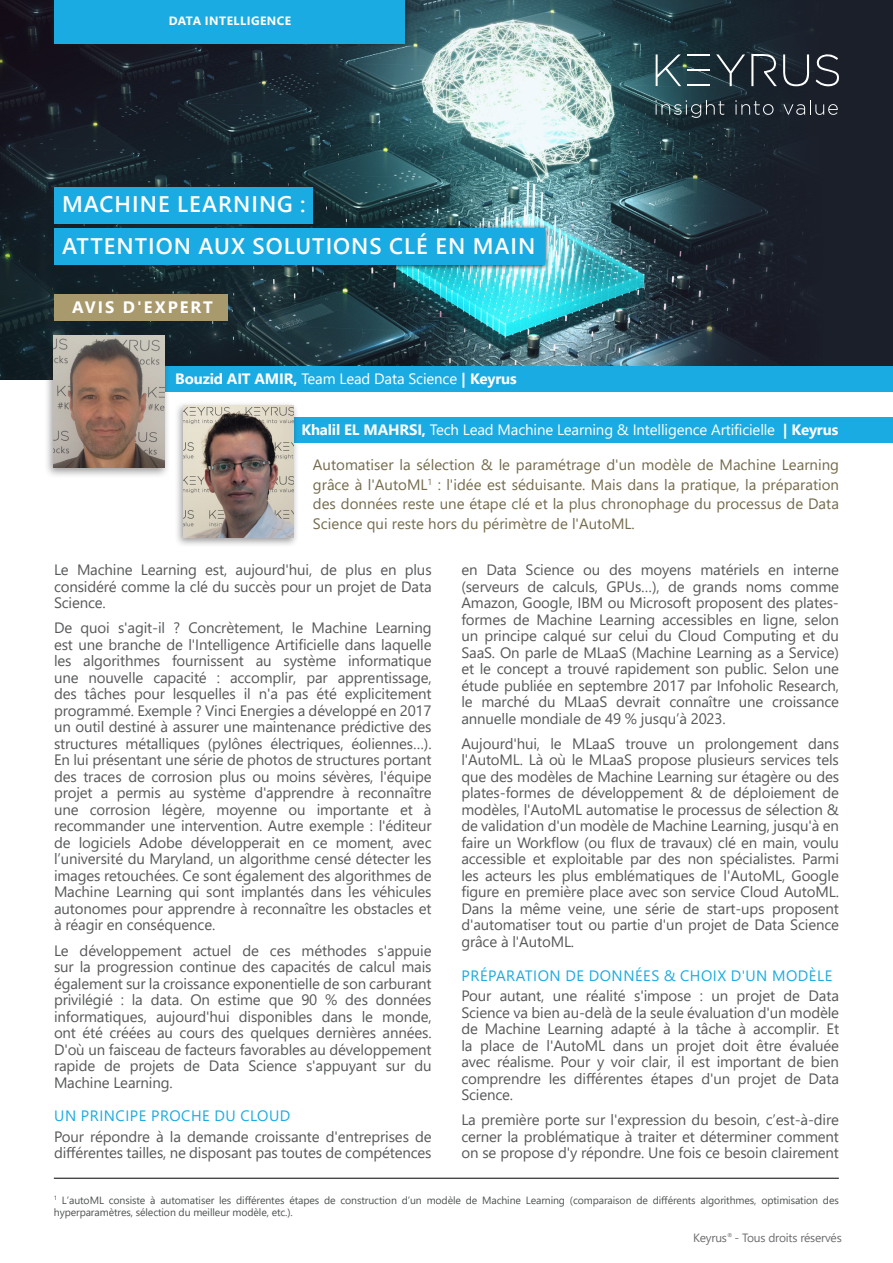
<style>
.page{position:relative;width:893px;height:1263px;background:#fff}
.page>*{position:absolute;margin:0;border:0;box-sizing:border-box;transform-origin:0 0}
.t1{font:600 22.5px/42px "Segoe UI";letter-spacing:.045em;color:#fff}
.t2{font:700 16.5px "Segoe UI";letter-spacing:.12em;color:#fff}
.t3{font:15px/16.5px "Segoe UI";letter-spacing:-.01em;color:#57585a;text-align:justify}
.t4{font:15px/19.5px "Segoe UI";color:#746b4c;text-align:justify}
.t5{font:15px "Segoe UI";letter-spacing:-.01em;color:#fff}
.t6{font:15px "Segoe UI";letter-spacing:.035em;color:#1aabe2}
.t7{font:700 15px "Segoe UI";letter-spacing:-.01em;color:#fff}
.t8{font:12px "Segoe UI";letter-spacing:-.02em;color:#6c6d70}
.t9{font:700 12px "Segoe UI";letter-spacing:.04em;color:#fff}
.t10{font:10.5px/12px "Segoe UI";letter-spacing:-.01em;color:#4f5252}
.s1{font-weight:400}
.s2{font-weight:700}
</style>
<div class="page">
<div style="left:0;top:0;width:893px;height:380px;background:#1b1f2a"></div>
<img style="left:0;top:0;width:816px;height:380px">
<svg style="left:49px;top:182px;width:268px;height:42px"></svg>
<div style="left:54px;top:187px;width:259px;height:37px;background:#1aabe2"></div>
<img style="left:49px;top:224px;width:501px;height:46px">
<div style="left:54px;top:228px;width:491px;height:37px;background:#1aabe2"></div>
<div style="left:54px;top:294px;width:173px;height:26px;background:#a99a6e"></div>
<div style="left:54px;top:366px;width:839px;height:25px;background:#1aabe2"></div>
<div style="left:184px;top:417px;width:709px;height:25px;background:#1aabe2"></div>
<div style="left:44px;top:331px;width:127px;height:147px;background:#231f20;opacity:.45"></div>
<img style="left:54px;top:335px;width:111px;height:132px">
<div style="left:174px;top:401px;width:125px;height:147px;background:#231f20;opacity:.45"></div>
<img style="left:183px;top:405px;width:110px;height:133px">
<svg style="left:49px;top:0;width:360px;height:47px"></svg>
<div style="left:54px;top:0;width:351px;height:43px;background:#1aabe2"></div>
<hr style="left:54px;top:1178px;width:785px;height:1px;background:#000">
<svg style="left:656px;top:54px;width:25px;height:32px"></svg>
<hr style="left:687px;top:54px;width:23px;height:2px;background:#fff">
<hr style="left:687px;top:69px;width:23px;height:2px;background:#fff">
<hr style="left:687px;top:84px;width:23px;height:2px;background:#fff">
<svg style="left:716px;top:54px;width:29px;height:32px"></svg>
<svg style="left:751px;top:54px;width:26px;height:32px"></svg>
<svg style="left:783px;top:54px;width:27px;height:32px"></svg>
<svg style="left:816px;top:54px;width:23px;height:33px"></svg>
<svg style="left:655px;top:100px;width:69px;height:18px"></svg>
<svg style="left:735px;top:100px;width:38px;height:15px"></svg>
<svg style="left:783px;top:100px;width:55px;height:15px"></svg>
<p class="t9" style="left:169px;top:10px;width:124px">DATA INTELLIGENCE</p>
<h1 class="t1" style="left:62px;top:183px;width:475px">MACHINE LEARNING :<br>ATTENTION AUX SOLUTIONS CLÉ EN MAIN</h1>
<p class="t2" style="left:72px;top:292px;width:142px">AVIS D'EXPERT</p>
<p class="t7" style="left:175px;top:364px;width:343px">Bouzid AIT AMIR, <span class="s1">Team Lead Data Science</span> | Keyrus</p>
<p class="t5" style="left:301px;top:415px;width:538px"><span class="s2">Khalil EL MAHRSI,</span> Tech Lead Machine Learning &amp; Intelligence Artificielle <span class="s2">| Keyrus</span></p>
<p class="t4" style="left:313px;top:454px;width:527px">Automatiser la sélection &amp; le paramétrage d'un modèle de Machine Learning grâce à l'AutoML<sup>1</sup> : l'idée est séduisante. Mais dans la pratique, la préparation des données reste une étape clé et la plus chronophage du processus de Data Science qui reste hors du périmètre de l'AutoML.</p>
<p class="t3" style="left:54px;top:560px;width:379px">Le Machine Learning est, aujourd'hui, de plus en plus considéré comme la clé du succès pour un projet de Data Science.</p>
<p class="t3" style="left:54px;top:618px;width:379px">De quoi s'agit-il ? Concrètement, le Machine Learning est une branche de l'Intelligence Artificielle dans laquelle les algorithmes fournissent au système informatique une nouvelle capacité : accomplir, par apprentissage, des tâches pour lesquelles il n'a pas été explicitement programmé. Exemple ? Vinci Energies a développé en 2017 un outil destiné à assurer une maintenance prédictive des structures métalliques (pylônes électriques, éoliennes…).<br>En lui présentant une série de photos de structures portant des traces de corrosion plus ou moins sévères, l'équipe projet a permis au système d'apprendre à reconnaître une corrosion légère, moyenne ou importante et à recommander une intervention. Autre exemple : l'éditeur de logiciels Adobe développerait en ce moment, avec l’université du Maryland, un algorithme censé détecter les images retouchées. Ce sont également des algorithmes de Machine Learning qui sont implantés dans les véhicules autonomes pour apprendre à reconnaître les obstacles et à réagir en conséquence.</p>
<p class="t3" style="left:54px;top:940px;width:379px">Le développement actuel de ces méthodes s'appuie sur la progression continue des capacités de calcul mais également sur la croissance exponentielle de son carburant privilégié : la data. On estime que 90 % des données informatiques, aujourd'hui disponibles dans le monde, ont été créées au cours des quelques dernières années.<br>D'où un faisceau de facteurs favorables au développement rapide de projets de Data Science s'appuyant sur du Machine Learning.</p>
<p class="t6" style="left:54px;top:1101px;width:238px">UN PRINCIPE PROCHE DU CLOUD</p>
<p class="t3" style="left:54px;top:1127px;width:379px">Pour répondre à la demande croissante d'entreprises de différentes tailles, ne disposant pas toutes de compétences</p>
<p class="t3" style="left:461px;top:560px;width:379px">en Data Science ou des moyens matériels en interne (serveurs de calculs, GPUs…), de grands noms comme Amazon, Google, IBM ou Microsoft proposent des plates&shy;formes de Machine Learning accessibles en ligne, selon un principe calqué sur celui du Cloud Computing et du SaaS. On parle de MLaaS (Machine Learning as a Service) et le concept a trouvé rapidement son public. Selon une étude publiée en septembre 2017 par Infoholic Research, le marché du MLaaS devrait connaître une croissance annuelle mondiale de 49 % jusqu’à 2023.</p>
<p class="t3" style="left:461px;top:734px;width:379px">Aujourd'hui, le MLaaS trouve un prolongement dans l'AutoML. Là où le MLaaS propose plusieurs services tels que des modèles de Machine Learning sur étagère ou des plates-formes de développement &amp; de déploiement de modèles, l'AutoML automatise le processus de sélection &amp; de validation d'un modèle de Machine Learning, jusqu'à en faire un Workflow (ou flux de travaux) clé en main, voulu accessible et exploitable par des non spécialistes. Parmi les acteurs les plus emblématiques de l'AutoML, Google figure en première place avec son service Cloud AutoML.<br>Dans la même veine, une série de start-ups proposent d'automatiser tout ou partie d'un projet de Data Science grâce à l'AutoML.</p>
<p class="t6" style="left:462px;top:961px;width:372px">PRÉPARATION DE DONNÉES &amp; CHOIX D'UN MODÈLE</p>
<p class="t3" style="left:461px;top:986px;width:379px">Pour autant, une réalité s'impose : un projet de Data Science va bien au-delà de la seule évaluation d'un modèle de Machine Learning adapté à la tâche à accomplir. Et la place de l'AutoML dans un projet doit être évaluée avec réalisme. Pour y voir clair, il est important de bien comprendre les différentes étapes d'un projet de Data Science.</p>
<p class="t3" style="left:461px;top:1110px;width:379px">La première porte sur l'expression du besoin, c’est-à-dire cerner la problématique à traiter et déterminer comment on se propose d'y répondre. Une fois ce besoin clairement</p>
<p class="t10" style="left:54px;top:1193px;width:786px"><sup>1</sup> L’autoML consiste à automatiser les différentes étapes de construction d’un modèle de Machine Learning (comparaison de différents algorithmes, optimisation des hyperparamètres, sélection du meilleur modèle, etc.).</p>
<p class="t8" style="left:693px;top:1226px;width:150px">Keyrus<sup>®</sup> - Tous droits réservés</p>
</div>
